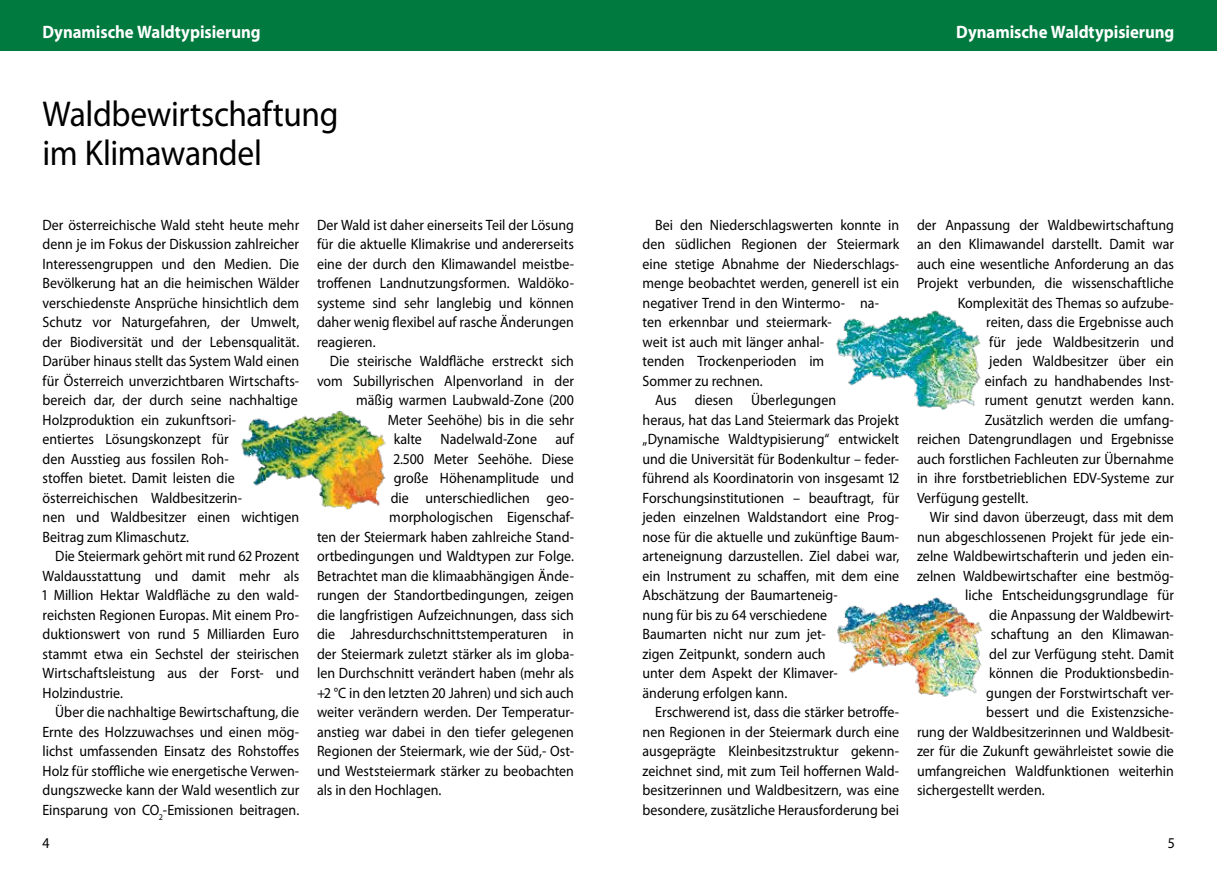
<style>
.page{position:relative;width:1217px;height:872px;background:#fff}
.page>*{position:absolute;margin:0;border:0;box-sizing:border-box;transform-origin:0 0}
.t1{font:36px/39px "Myriad Pro";letter-spacing:-.015em;color:#000;scale:.93 1}
.t2{font:700 18px "Myriad Pro";letter-spacing:-.005em;color:#fff;scale:.93 1}
.t3{font:15px/19.5px "Myriad Pro";color:#000;text-align:justify;scale:.93 1}
</style>
<div class="page">
<div style="left:608px;top:0;width:608px;height:50px;background:#007a3e"></div>
<div style="left:0;top:0;width:608px;height:50px;background:#007a3e"></div>
<img style="left:241px;top:410px;width:145px;height:100px">
<img style="left:836px;top:310px;width:145px;height:100px">
<img style="left:837px;top:597px;width:145px;height:100px">
<p class="t2" style="left:43px;top:20px;width:236px">Dynamische Waldtypisierung</p>
<p class="t2" style="left:956px;top:20px;width:205px">Dynamisch Waldtypisier</p>
<p class="t2" style="left:961px;top:20px;width:230px">Themabereich Beschreibung</p>
<h1 class="t1" style="left:43px;top:94px;width:319px">Waldbewirtschaftung im Klimawandel</h1>
<p class="t3" style="left:43px;top:214px;width:277px;text-align:left">Der österreichische Wald steht heute mehr denn je im Fokus der Diskussion zahlreicher Interessengruppen und den Medien. Die Bevölkerung hat an die heimischen Wälder verschiedenste Ansprüche hinsichtlich dem Schutz vor Naturgefahren, der Umwelt, der Biodiversität und der Lebensqualität.<br>Darüber hinaus stellt das System Wald einen für Österreich unverzichtbaren Wirtschafts&shy;bereich dar, der durch seine nachhaltige Holzproduktion ein zukunftsori-<br>entiertes Lösungskonzept für<br>den Ausstieg aus fossilen Roh-<br>stoffen bietet. Damit leisten die österreichischen Waldbesitzerin-<br>nen und Waldbesitzer einen wichtigen Beitrag zum Klimaschutz.</p>
<p class="t3" style="left:43px;top:546px;width:277px;text-indent:13px">Die Steiermark gehört mit rund 62 Prozent Waldausstattung und damit mehr als 1 Million Hektar Waldfläche zu den wald&shy;reichsten Regionen Europas. Mit einem Pro&shy;duktionswert von rund 5 Milliarden Euro stammt etwa ein Sechstel der steirischen Wirtschaftsleistung aus der Forst- und Holzindustrie.</p>
<p class="t3" style="left:43px;top:702px;width:277px;text-indent:13px">Über die nachhaltige Bewirtschaftung, die Ernte des Holzzuwachses und einen mög&shy;lichst umfassenden Einsatz des Rohstoffes Holz für stoffliche wie energetische Verwen&shy;dungszwecke kann der Wald wesentlich zur Einsparung von CO<sub>2</sub>-Emissionen beitragen.</p>
<p class="t3" style="left:317px;top:214px;width:278px">Der Wald ist daher einerseits Teil der Lösung für die aktuelle Klimakrise und andererseits eine der durch den Klimawandel meistbe&shy;troffenen Landnutzungsformen. Waldöko&shy;systeme sind sehr langlebig und können daher wenig flexibel auf rasche Änderungen reagieren.</p>
<p class="t3" style="left:330px;top:351px;width:264px">Die steirische Waldfläche erstreckt sich</p>
<p class="t3" style="left:317px;top:370px;width:278px">vom Subillyrischen Alpenvorland in der</p>
<p class="t3" style="left:356px;top:390px;width:235px">mäßig warmen Laubwald-Zone (200</p>
<p class="t3" style="left:388px;top:409px;width:202px">Meter Seehöhe) bis in die sehr</p>
<p class="t3" style="left:394px;top:429px;width:195px">kalte Nadelwald-Zone auf</p>
<p class="t3" style="left:394px;top:448px;width:195px">2.500 Meter Seehöhe. Diese</p>
<p class="t3" style="left:394px;top:468px;width:195px">große Höhenamplitude und</p>
<p class="t3" style="left:391px;top:487px;width:198px">die unterschiedlichen geo-</p>
<p class="t3" style="left:389px;top:507px;width:200px">morphologischen Eigenschaf-</p>
<p class="t3" style="left:317px;top:526px;width:278px">ten der Steiermark haben zahlreiche Stand-</p>
<p class="t3" style="left:317px;top:546px;width:276px">ortbedingungen und Waldtypen zur Folge.</p>
<p class="t3" style="left:317px;top:565px;width:278px">Betrachtet man die klimaabhängigen Ände-</p>
<p class="t3" style="left:317px;top:585px;width:278px">rungen der Standortbedingungen, zeigen</p>
<p class="t3" style="left:317px;top:604px;width:278px">die langfristigen Aufzeichnungen, dass sich</p>
<p class="t3" style="left:317px;top:624px;width:278px">die Jahresdurchschnittstemperaturen in</p>
<p class="t3" style="left:317px;top:643px;width:278px">der Steiermark zuletzt stärker als im globa-</p>
<p class="t3" style="left:317px;top:663px;width:278px">len Durchschnitt verändert haben (mehr als</p>
<p class="t3" style="left:317px;top:682px;width:278px">+2 °C in den letzten 20 Jahren) und sich auch</p>
<p class="t3" style="left:317px;top:702px;width:278px">weiter verändern werden. Der Temperatur-</p>
<p class="t3" style="left:317px;top:721px;width:278px">anstieg war dabei in den tiefer gelegenen</p>
<p class="t3" style="left:317px;top:741px;width:278px">Regionen der Steiermark, wie der Süd,- Ost-</p>
<p class="t3" style="left:317px;top:760px;width:278px">und Weststeiermark stärker zu beobachten</p>
<p class="t3" style="left:317px;top:780px;width:134px">als in den Hochlagen.</p>
<p class="t3" style="left:655px;top:214px;width:264px">Bei den Niederschlagswerten konnte in</p>
<p class="t3" style="left:642px;top:234px;width:277px">den südlichen Regionen der Steiermark</p>
<p class="t3" style="left:642px;top:253px;width:277px">eine stetige Abnahme der Niederschlags-</p>
<p class="t3" style="left:642px;top:273px;width:277px">menge beobachtet werden, generell ist ein</p>
<p class="t3" style="left:642px;top:292px;width:256px">negativer Trend in den Wintermo- na-</p>
<p class="t3" style="left:642px;top:312px;width:205px">ten erkennbar und steiermark-</p>
<p class="t3" style="left:642px;top:331px;width:197px">weit ist auch mit länger anhal-</p>
<p class="t3" style="left:642px;top:351px;width:197px">tenden Trockenperioden im</p>
<p class="t3" style="left:642px;top:370px;width:129px">Sommer zu rechnen.</p>
<p class="t3" style="left:655px;top:390px;width:196px">Aus diesen Überlegungen</p>
<p class="t3" style="left:642px;top:409px;width:277px">heraus, hat das Land Steiermark das Projekt</p>
<p class="t3" style="left:642px;top:429px;width:277px">„Dynamische Waldtypisierung“ entwickelt</p>
<p class="t3" style="left:642px;top:448px;width:277px">und die Universität für Bodenkultur – feder-</p>
<p class="t3" style="left:642px;top:468px;width:277px">führend als Koordinatorin von insgesamt 12</p>
<p class="t3" style="left:642px;top:487px;width:277px">Forschungsinstitutionen – beauftragt, für</p>
<p class="t3" style="left:642px;top:507px;width:277px">jeden einzelnen Waldstandort eine Prog-</p>
<p class="t3" style="left:642px;top:526px;width:277px">nose für die aktuelle und zukünftige Baum-</p>
<p class="t3" style="left:642px;top:546px;width:277px">arteneignung darzustellen. Ziel dabei war,</p>
<p class="t3" style="left:642px;top:565px;width:277px">ein Instrument zu schaffen, mit dem eine</p>
<p class="t3" style="left:642px;top:585px;width:211px">Abschätzung der Baumarteneig-</p>
<p class="t3" style="left:642px;top:604px;width:200px">nung für bis zu 64 verschiedene</p>
<p class="t3" style="left:642px;top:624px;width:198px">Baumarten nicht nur zum jet-</p>
<p class="t3" style="left:642px;top:643px;width:198px">zigen Zeitpunkt, sondern auch</p>
<p class="t3" style="left:642px;top:663px;width:211px">unter dem Aspekt der Klimaver-</p>
<p class="t3" style="left:642px;top:682px;width:156px">änderung erfolgen kann.</p>
<p class="t3" style="left:655px;top:702px;width:264px">Erschwerend ist, dass die stärker betroffe-</p>
<p class="t3" style="left:642px;top:721px;width:277px">nen Regionen in der Steiermark durch eine</p>
<p class="t3" style="left:642px;top:741px;width:277px">ausgeprägte Kleinbesitzstruktur gekenn-</p>
<p class="t3" style="left:642px;top:760px;width:277px">zeichnet sind, mit zum Teil hoffernen Wald-</p>
<p class="t3" style="left:642px;top:780px;width:277px">besitzerinnen und Waldbesitzern, was eine</p>
<p class="t3" style="left:642px;top:799px;width:277px">besondere, zusätzliche Herausforderung bei</p>
<p class="t3" style="left:916px;top:214px;width:278px">der Anpassung der Waldbewirtschaftung</p>
<p class="t3" style="left:916px;top:234px;width:278px">an den Klimawandel darstellt. Damit war</p>
<p class="t3" style="left:916px;top:253px;width:278px">auch eine wesentliche Anforderung an das</p>
<p class="t3" style="left:916px;top:273px;width:278px">Projekt verbunden, die wissenschaftliche</p>
<p class="t3" style="left:957px;top:292px;width:234px">Komplexität des Themas so aufzube-</p>
<p class="t3" style="left:986px;top:312px;width:203px">reiten, dass die Ergebnisse auch</p>
<p class="t3" style="left:989px;top:331px;width:200px">für jede Waldbesitzerin und</p>
<p class="t3" style="left:989px;top:351px;width:200px">jeden Waldbesitzer über ein</p>
<p class="t3" style="left:984px;top:370px;width:205px">einfach zu handhabendes Inst-</p>
<p class="t3" style="left:984px;top:390px;width:203px">rument genutzt werden kann.</p>
<p class="t3" style="left:984px;top:409px;width:205px">Zusätzlich werden die umfang-</p>
<p class="t3" style="left:916px;top:429px;width:278px">reichen Datengrundlagen und Ergebnisse</p>
<p class="t3" style="left:916px;top:448px;width:278px">auch forstlichen Fachleuten zur Übernahme</p>
<p class="t3" style="left:916px;top:468px;width:278px">in ihre forstbetrieblichen EDV-Systeme zur</p>
<p class="t3" style="left:916px;top:487px;width:120px">Verfügung gestellt.</p>
<p class="t3" style="left:929px;top:507px;width:264px">Wir sind davon überzeugt, dass mit dem</p>
<p class="t3" style="left:916px;top:526px;width:278px">nun abgeschlossenen Projekt für jede ein-</p>
<p class="t3" style="left:916px;top:546px;width:278px">zelne Waldbewirtschafterin und jeden ein-</p>
<p class="t3" style="left:916px;top:565px;width:278px">zelnen Waldbewirtschafter eine bestmög-</p>
<p class="t3" style="left:965px;top:585px;width:226px">liche Entscheidungsgrundlage für</p>
<p class="t3" style="left:989px;top:604px;width:200px">die Anpassung der Waldbewirt-</p>
<p class="t3" style="left:990px;top:624px;width:198px">schaftung an den Klimawan-</p>
<p class="t3" style="left:989px;top:643px;width:200px">del zur Verfügung steht. Damit</p>
<p class="t3" style="left:989px;top:663px;width:200px">können die Produktionsbedin-</p>
<p class="t3" style="left:986px;top:682px;width:203px">gungen der Forstwirtschaft ver-</p>
<p class="t3" style="left:986px;top:702px;width:203px">bessert und die Existenzsiche-</p>
<p class="t3" style="left:916px;top:721px;width:278px">rung der Waldbesitzerinnen und Waldbesit-</p>
<p class="t3" style="left:916px;top:741px;width:278px">zer für die Zukunft gewährleistet sowie die</p>
<p class="t3" style="left:916px;top:760px;width:278px">umfangreichen Waldfunktionen weiterhin</p>
<p class="t3" style="left:916px;top:780px;width:137px">sichergestellt werden.</p>
<p class="t3" style="left:43px;top:832px;width:9px">4</p>
<p class="t3" style="left:1167px;top:832px;width:8px">5</p>
</div>
